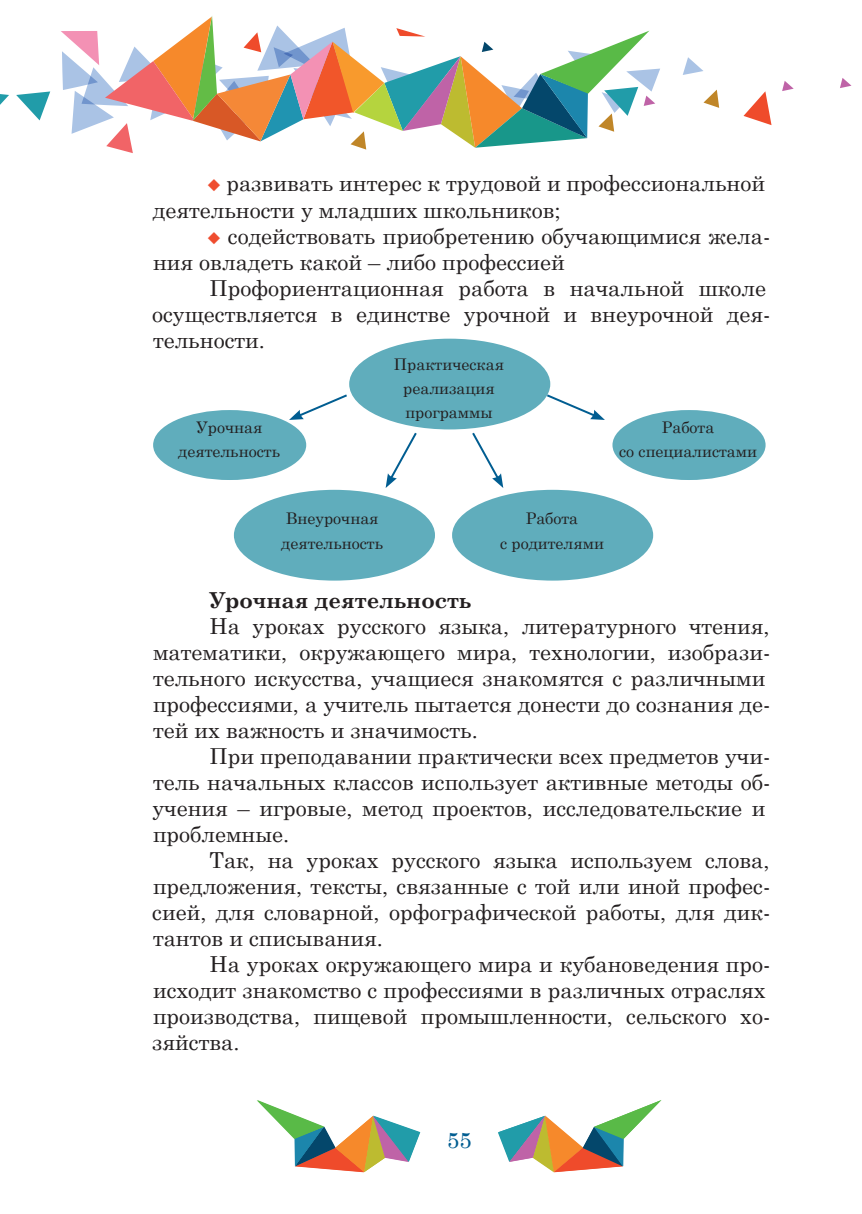
<style>
.page{position:relative;width:862px;height:1214px;background:#fff}
.page>*{position:absolute;margin:0;border:0;box-sizing:border-box;transform-origin:0 0}
.TEXT_osnova{font:22px/26px "Century Schoolbook";color:#231f20}
.TEXT_osnova-2{font:700 22px "Century Schoolbook";color:#231f20}
.t1{font:22px "Century Schoolbook";color:#005d91}
.TEXT_osnova-3{font:16px "Century Schoolbook";color:#231f20}
.s1{font-family:"Montserrat Alternates";font-weight:600;color:#ef4d2f}
</style>
<div class="page">
<svg style="left:683px;top:57px;width:20px;height:18px"></svg>
<svg style="left:743px;top:91px;width:28px;height:34px"></svg>
<svg style="left:16px;top:91px;width:34px;height:29px"></svg>
<svg style="left:703px;top:90px;width:16px;height:18px"></svg>
<svg style="left:782px;top:81px;width:11px;height:10px"></svg>
<svg style="left:840px;top:78px;width:11px;height:10px"></svg>
<svg style="left:61px;top:16px;width:599px;height:137px"></svg>
<svg style="left:0;top:94px;width:9px;height:11px"></svg>
<svg style="left:498px;top:1100px;width:163px;height:72px"></svg>
<svg style="left:257px;top:1100px;width:163px;height:72px"></svg>
<div style="left:349px;top:338px;width:201px;height:91px;background:#60adbc;border-radius:50%"></div>
<div style="left:234px;top:490px;width:201px;height:90px;background:#60adbc;border-radius:50%"></div>
<div style="left:452px;top:490px;width:201px;height:90px;background:#60adbc;border-radius:50%"></div>
<div style="left:153px;top:410px;width:153px;height:70px;background:#60adbc;border-radius:50%"></div>
<div style="left:612px;top:410px;width:153px;height:70px;background:#60adbc;border-radius:50%"></div>
<svg style="left:386px;top:432px;width:31px;height:56px"></svg>
<svg style="left:472px;top:432px;width:31px;height:56px"></svg>
<svg style="left:545px;top:392px;width:60px;height:28px"></svg>
<svg style="left:289px;top:394px;width:58px;height:26px"></svg>
<p class="TEXT_osnova" style="left:153px;top:169px;width:614px;text-indent:55px"><span class="s1">◆</span> развивать интерес к трудовой и профессиональной деятельности у младших школьников;</p>
<p class="TEXT_osnova" style="left:153px;top:221px;width:619px;text-indent:54px"><span class="s1">◆</span> содействовать приобретению обучающимися жела&shy;ния овладеть какой – либо профессией</p>
<p class="TEXT_osnova" style="left:152px;top:273px;width:619px;text-indent:57px">Профориентационная работа в начальной школе осуществляется в единстве урочной и внеурочной дея&shy;тельности.</p>
<p class="TEXT_osnova-3" style="left:196px;top:413px;width:68px">Урочная</p>
<p class="TEXT_osnova-3" style="left:178px;top:437px;width:103px">деятельность</p>
<p class="TEXT_osnova-3" style="left:394px;top:350px;width:111px">Практическая</p>
<p class="TEXT_osnova-3" style="left:403px;top:374px;width:93px">реализация</p>
<p class="TEXT_osnova-3" style="left:405px;top:398px;width:89px">программы</p>
<p class="TEXT_osnova-3" style="left:662px;top:413px;width:54px">Работа</p>
<p class="TEXT_osnova-3" style="left:619px;top:437px;width:140px">со специалистами</p>
<p class="TEXT_osnova-3" style="left:286px;top:505px;width:94px">Внеурочная</p>
<p class="TEXT_osnova-3" style="left:281px;top:529px;width:103px">деятельность</p>
<p class="TEXT_osnova-3" style="left:526px;top:505px;width:54px">Работа</p>
<p class="TEXT_osnova-3" style="left:500px;top:529px;width:105px">с родителями</p>
<p class="TEXT_osnova-2" style="left:209px;top:582px;width:263px">Урочная деятельность</p>
<p class="TEXT_osnova" style="left:153px;top:611px;width:619px;text-indent:57px">На уроках русского языка, литературного чтения, математики, окружающего мира, технологии, изобрази&shy;тельного искусства, учащиеся знакомятся с различными профессиями, а учитель пытается донести до сознания де&shy;тей их важность и значимость.</p>
<p class="TEXT_osnova" style="left:152px;top:741px;width:619px;text-indent:57px">При преподавании практически всех предметов учи&shy;тель начальных классов использует активные методы об&shy;учения – игровые, метод проектов, исследовательские и проблемные.</p>
<p class="TEXT_osnova" style="left:152px;top:845px;width:619px;text-align:justify;text-indent:57px">Так, на уроках русского языка используем слова, предложения, тексты, связанные с той или иной профес&shy;сией, для словарной, орфографической работы, для дик&shy;тантов и списывания.</p>
<p class="TEXT_osnova" style="left:152px;top:949px;width:619px;text-indent:57px">На уроках окружающего мира и кубановедения про&shy;исходит знакомство с профессиями в различных отраслях производства, пищевой промышленности, сельского хо&shy;зяйства.</p>
<p class="t1" style="left:447px;top:1121px;width:26px">55</p>
</div>
